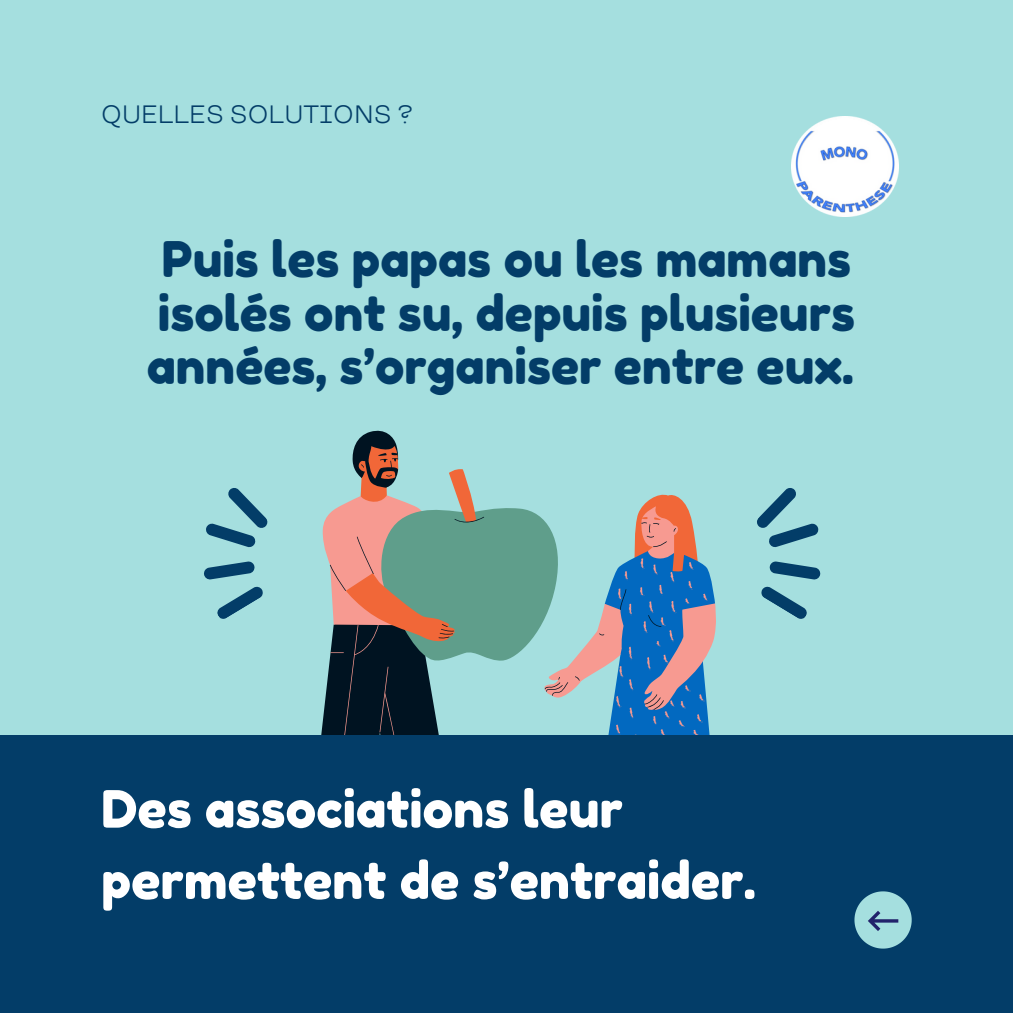
<style>
.page{position:relative;width:1013px;height:1013px;background:#fff}
.page>*{position:absolute;margin:0;border:0;box-sizing:border-box;transform-origin:0 0}
.t1{font:51.25px/71.2px "Fredoka One";color:#fff}
.t2{font:49px/53.5px "Fredoka One";color:#033d68;text-align:center}
.t3{font:25px "TT Travels";color:#033d68}
</style>
<div class="page">
<div style="left:0;top:0;width:1012px;height:1012px;background:#a5dfdf"></div>
<svg style="left:355px;top:430px;width:42px;height:16px"></svg>
<svg style="left:676px;top:496px;width:40px;height:239px"></svg>
<svg style="left:676px;top:504px;width:30px;height:231px;background:#7a83a3"></svg>
<svg style="left:353px;top:446px;width:45px;height:6px"></svg>
<svg style="left:321px;top:452px;width:355px;height:283px"></svg>
<div style="left:0;top:735px;width:1012px;height:277px;background:#033d68"></div>
<svg style="left:204px;top:488px;width:64px;height:131px"></svg>
<svg style="left:854px;top:891px;width:57px;height:57px"></svg>
<img style="left:791px;top:116px;width:107px;height:100px">
<svg style="left:757px;top:488px;width:64px;height:131px"></svg>
<h1 class="t3" style="left:101px;top:101px;width:313px">QUELLES SOLUTIONS ?</h1>
<p class="t2" style="left:147px;top:233px;width:710px">Puis les papas ou les mamans isolés ont su, depuis plusieurs années, s’organiser entre eux.</p>
<p class="t1" style="left:101px;top:773px;width:656px">Des associations leur permettent de s’entraider.</p>
</div>
